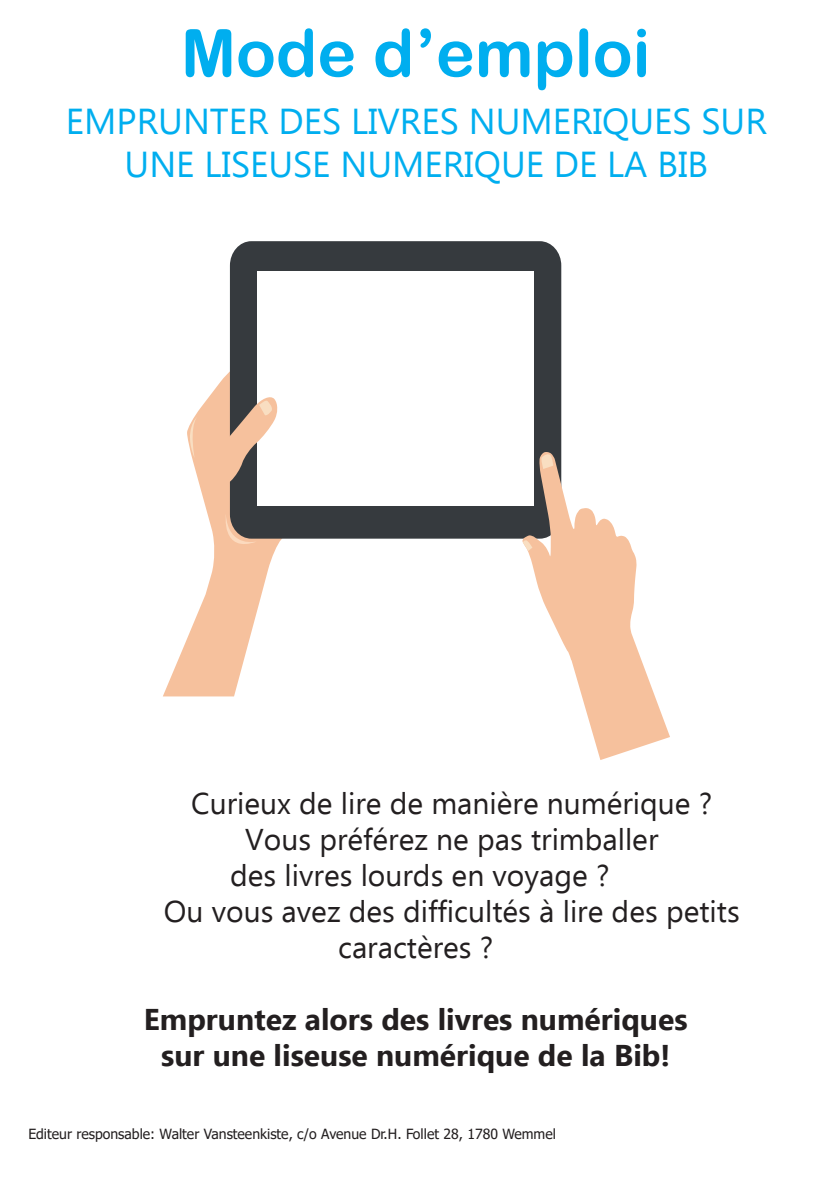
<style>
.page{position:relative;width:840px;height:1191px;background:#fff}
.page>*{position:absolute;margin:0;border:0;box-sizing:border-box;transform-origin:0 0}
.t1{font:66px "Arial Rounded MT Bold";color:#00aeef}
.t2{font:36px/43.2px "Ebrima";color:#00aeef;text-align:center}
.t3{font:30px "Ebrima";color:#231f20}
.t4{font:700 30px/36px "Ebrima";color:#231f20;text-align:center}
.t5{font:14px "Tahoma";color:#231f20}
</style>
<div class="page">
<svg style="left:163px;top:373px;width:118px;height:323px"></svg>
<div style="left:228px;top:241px;width:334px;height:299px;background:#363a3e"></div>
<div style="left:257px;top:271px;width:276px;height:235px;background:#fff"></div>
<svg style="left:204px;top:394px;width:74px;height:91px"></svg>
<svg style="left:220px;top:514px;width:37px;height:41px;background:#b0917c"></svg>
<svg style="left:183px;top:417px;width:14px;height:43px"></svg>
<svg style="left:522px;top:451px;width:147px;height:309px"></svg>
<svg style="left:522px;top:539px;width:10px;height:12px"></svg>
<svg style="left:540px;top:452px;width:13px;height:17px"></svg>
<h1 class="t1" style="left:181px;top:14px;width:471px">Mode d’emploi</h1>
<p class="t2" style="left:66px;top:98px;width:702px">EMPRUNTER DES LIVRES NUMERIQUES SUR<br>UNE LISEUSE NUMERIQUE DE LA BIB</p>
<p class="t3" style="left:191px;top:781px;width:522px">Curieux de lire de manière numérique ?</p>
<p class="t3" style="left:245px;top:817px;width:414px">Vous préférez ne pas trimballer</p>
<p class="t3" style="left:230px;top:853px;width:380px">des livres lourds en voyage ?</p>
<p class="t3" style="left:164px;top:889px;width:577px">Ou vous avez des difficultés à lire des petits</p>
<p class="t3" style="left:338px;top:925px;width:157px">caractères ?</p>
<p class="t4" style="left:144px;top:1000px;width:545px">Empruntez alors des livres numériques sur une liseuse numérique de la Bib!</p>
<p class="t5" style="left:28px;top:1124px;width:529px">Editeur responsable: Walter Vansteenkiste, c/o Avenue Dr.H. Follet 28, 1780 Wemmel</p>
</div>
